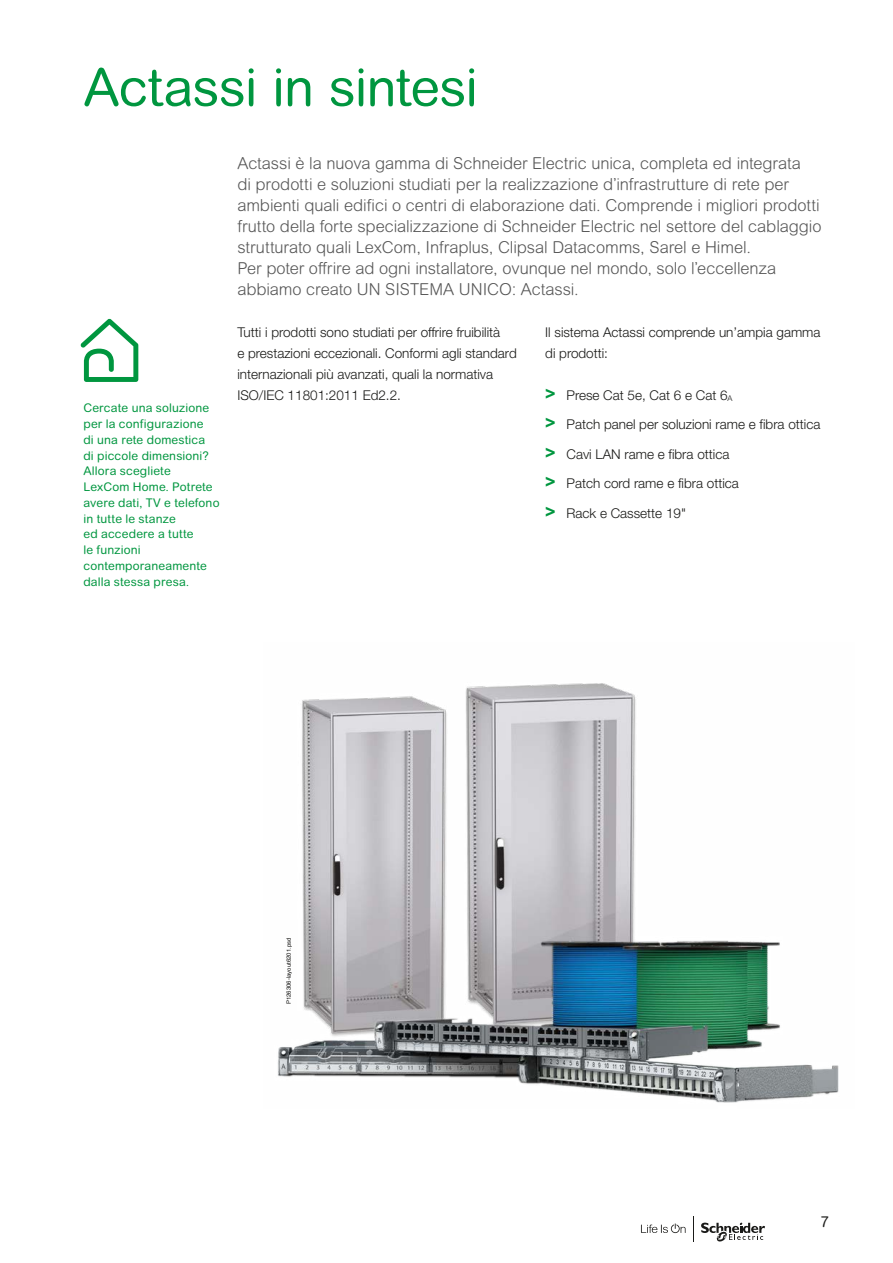
<style>
.page{position:relative;width:893px;height:1263px;background:#fff}
.page>*{position:absolute;margin:0;border:0;box-sizing:border-box;transform-origin:0 0}
.Headline_1{font:52.5px "Arial Rounded MT Pro";letter-spacing:-.015em;color:#00963f}
.Teasertext{font:300 16.5px/21px "Arial Rounded MT Pro";letter-spacing:-.005em;color:#565656}
.t1{font:15px "Arial Rounded MT Std";color:#1a1a18}
.Bodytext{font:300 13.5px/21px "Helvetica Neue";color:#1a1a18}
.Body_black_bullet{font:300 13.5px "Helvetica Neue";color:#1a1a18}
.Margin_text{font:12px/15.8px "Arial Rounded MT Pro";letter-spacing:.01em;color:#00963f}
.picture_number{font:6px "Helvetica";color:#1a1a18}
.s1{font-family:"Arial Rounded MT Pro";font-weight:700;font-size:18px;color:#00963f}
</style>
<div class="page">
<svg style="left:641px;top:1223px;width:45px;height:10px"></svg>
<svg style="left:701px;top:1222px;width:64px;height:20px"></svg>
<svg style="left:693px;top:1216px;width:1px;height:26px"></svg>
<svg style="left:80px;top:319px;width:58px;height:63px"></svg>
<img style="left:278px;top:683px;width:561px;height:420px">
<p class="Headline_1" style="left:83px;top:57px;width:396px">Actassi in sintesi</p>
<p class="Margin_text" style="left:83px;top:401px;width:138px">Cercate una soluzione per la configurazione<br>di una rete domestica<br>di piccole dimensioni?<br>Allora scegliete<br>LexCom Home. Potrete avere dati, TV e telefono in tutte le stanze<br>ed accedere a tutte<br>le funzioni contemporaneamente dalla stessa presa.</p>
<p class="Teasertext" style="left:237px;top:153px;width:586px">Actassi è la nuova gamma di Schneider Electric unica, completa ed integrata<br>di prodotti e soluzioni studiati per la realizzazione d’infrastrutture di rete per ambienti quali edifici o centri di elaborazione dati. Comprende i migliori prodotti frutto della forte specializzazione di Schneider Electric nel settore del cablaggio strutturato quali LexCom, Infraplus, Clipsal Datacomms, Sarel e Himel.<br>Per poter offrire ad ogni installatore, ovunque nel mondo, solo l’eccellenza abbiamo creato UN SISTEMA UNICO: Actassi.</p>
<p class="Bodytext" style="left:237px;top:321px;width:281px">Tutti i prodotti sono studiati per offrire fruibilità<br>e prestazioni eccezionali. Conformi agli standard internazionali più avanzati, quali la normativa ISO/IEC 11801:2011 Ed2.2.</p>
<p class="Bodytext" style="left:545px;top:321px;width:277px">Il sistema Actassi comprende un’ampia gamma di prodotti:</p>
<p class="Body_black_bullet" style="left:545px;top:387px;width:189px"><span class="s1">&gt;</span> Prese Cat 5e, Cat 6 e Cat 6<sub>A</sub></p>
<p class="Body_black_bullet" style="left:545px;top:416px;width:277px"><span class="s1">&gt;</span> Patch panel per soluzioni rame e fibra ottica</p>
<p class="Body_black_bullet" style="left:545px;top:446px;width:186px"><span class="s1">&gt;</span> Cavi LAN rame e fibra ottica</p>
<p class="Body_black_bullet" style="left:545px;top:475px;width:195px"><span class="s1">&gt;</span> Patch cord rame e fibra ottica</p>
<p class="Body_black_bullet" style="left:545px;top:505px;width:142px"><span class="s1">&gt;</span> Rack e Cassette 19"</p>
<p class="picture_number" style="left:284px;top:1004px;width:68px;rotate:-90deg">P126306-layout6201.psd</p>
<p class="t1" style="left:821px;top:1213px;width:10px">7</p>
</div>
